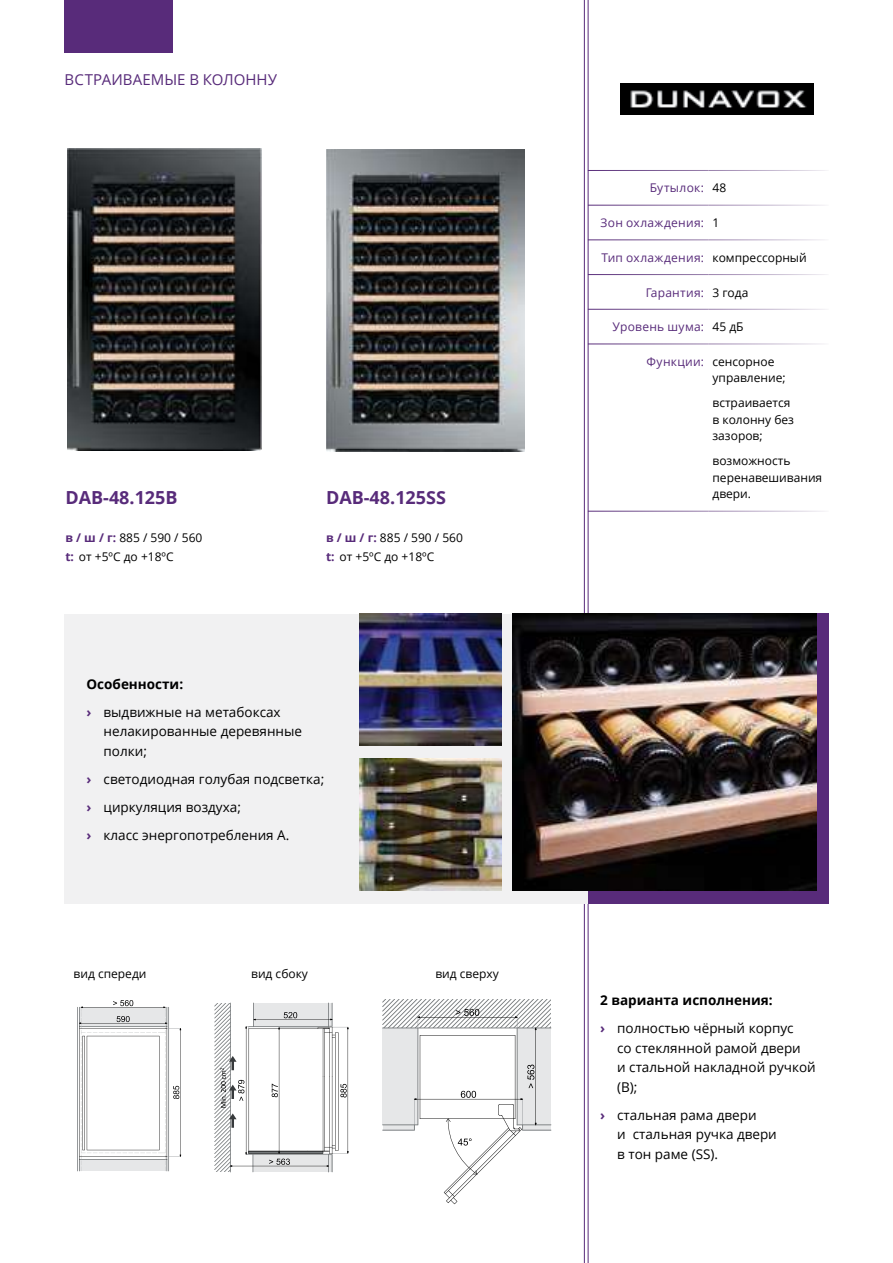
<style>
.page{position:relative;width:893px;height:1263px;background:#fff}
.page>*{position:absolute;margin:0;border:0;box-sizing:border-box;transform-origin:0 0}
.t1{font:700 18px "Open Sans";color:#582b7a}
.t2{font:15px "Open Sans";color:#582b7a}
.t3{font:13.5px/19.5px "Open Sans";color:#000}
.t4{font:12px/16.5px "Open Sans";color:#000}
.t5{font:12px "Open Sans";letter-spacing:.02em;color:#582b7a}
.t6{font:12px "Open Sans";color:#582b7a}
.s1{color:#000}
.s2{color:#582b7a}
.s3{font-weight:700;color:#582b7a}
.s4{font-weight:700}
</style>
<div class="page">
<div style="left:64px;top:0;width:109px;height:52px;background:#582b7a"></div>
<hr style="left:588px;top:0;width:1px;height:1263px;background:#582b7a">
<hr style="left:584px;top:0;width:1px;height:1263px;background:#582b7a">
<div style="left:588px;top:614px;width:241px;height:290px;background:#582b7a"></div>
<div style="left:65px;top:614px;width:523px;height:290px;background:#f1f1f2"></div>
<img style="left:512px;top:614px;width:304px;height:276px">
<img style="left:359px;top:614px;width:142px;height:131px">
<img style="left:359px;top:758px;width:142px;height:132px">
<hr style="left:588px;top:239px;width:120px;height:1px;background:#fff">
<hr style="left:588px;top:274px;width:120px;height:1px;background:#fff">
<hr style="left:588px;top:309px;width:120px;height:1px;background:#fff">
<hr style="left:588px;top:344px;width:120px;height:1px;background:#fff">
<hr style="left:588px;top:205px;width:120px;height:1px;background:#fff">
<hr style="left:588px;top:170px;width:120px;height:1px;background:#fff">
<hr style="left:588px;top:511px;width:120px;height:1px;background:#fff">
<img style="left:620px;top:84px;width:194px;height:30px">
<img style="left:68px;top:149px;width:193px;height:301px">
<img style="left:326px;top:149px;width:198px;height:303px">
<hr style="left:77px;top:1007px;width:1px;height:164px;background:#74787a">
<svg style="left:79px;top:1000px;width:103px;height:171px"></svg>
<svg style="left:214px;top:1003px;width:135px;height:169px"></svg>
<svg style="left:382px;top:999px;width:169px;height:205px"></svg>
<p class="t2" style="left:65px;top:69px;width:214px">ВСТРАИВАЕМЫЕ В КОЛОННУ</p>
<p class="t5" style="left:650px;top:180px;width:78px">Бутылок: <span class="s1">48</span></p>
<p class="t5" style="left:601px;top:215px;width:120px">Зон охлаждения: <span class="s1">1</span></p>
<p class="t6" style="left:602px;top:249px;width:207px">Тип охлаждения: <span class="s1">компрессорный</span></p>
<p class="t5" style="left:646px;top:284px;width:104px">Гарантия: <span class="s1">3 года</span></p>
<p class="t5" style="left:612px;top:319px;width:133px">Уровень шума: <span class="s1">45 дБ</span></p>
<p class="t4" style="left:712px;top:353px;width:75px;text-indent:-66px"><span class="s2">Функции:</span> сенсорное управление;</p>
<p class="t4" style="left:712px;top:394px;width:83px">встраивается в колонну без зазоров;</p>
<p class="t4" style="left:712px;top:452px;width:111px">возможность перенавешивания</p>
<h1 class="t1" style="left:65px;top:484px;width:114px">DAB-48.125B</h1>
<h1 class="t1" style="left:326px;top:484px;width:121px">DAB-48.125SS</h1>
<p class="t4" style="left:712px;top:485px;width:40px">двери.</p>
<p class="t4" style="left:65px;top:527px;width:139px;line-height:19.5px"><span class="s3">в / ш / г:</span> 885 / 590 / 560 <span class="s3">t:</span> от +5ºС до +18ºС</p>
<p class="t4" style="left:326px;top:527px;width:139px;line-height:19.5px"><span class="s3">в / ш / г:</span> 885 / 590 / 560 <span class="s3">t:</span> от +5ºС до +18ºС</p>
<p class="t3" style="left:87px;top:669px;width:196px;line-height:28px"><span class="s4">Особенности:<br></span><span class="s3">›</span> выдвижные на метабоксах</p>
<p class="t3" style="left:104px;top:721px;width:200px">нелакированные деревянные полки;</p>
<p class="t3" style="left:87px;top:764px;width:239px;line-height:28px"><span class="s3">›</span> светодиодная голубая подсветка; <span class="s3">›</span> циркуляция воздуха;<br><span class="s3">›</span> класс энергопотребления А.</p>
<p class="t4" style="left:74px;top:965px;width:74px">вид спереди</p>
<p class="t4" style="left:251px;top:965px;width:58px">вид сбоку</p>
<p class="t4" style="left:435px;top:965px;width:65px">вид сверху</p>
<p class="t3" style="left:600px;top:986px;width:195px;line-height:28px"><span class="s4">2 варианта исполнения:<br></span><span class="s3">›</span> полностью чёрный корпус</p>
<p class="t3" style="left:617px;top:1038px;width:200px">со стеклянной рамой двери<br>и стальной накладной ручкой (B);</p>
<p class="t3" style="left:617px;top:1105px;width:161px;text-indent:-17px"><span class="s3">›</span> стальная рама двери<br>и стальная ручка двери в тон раме (SS).</p>
</div>
